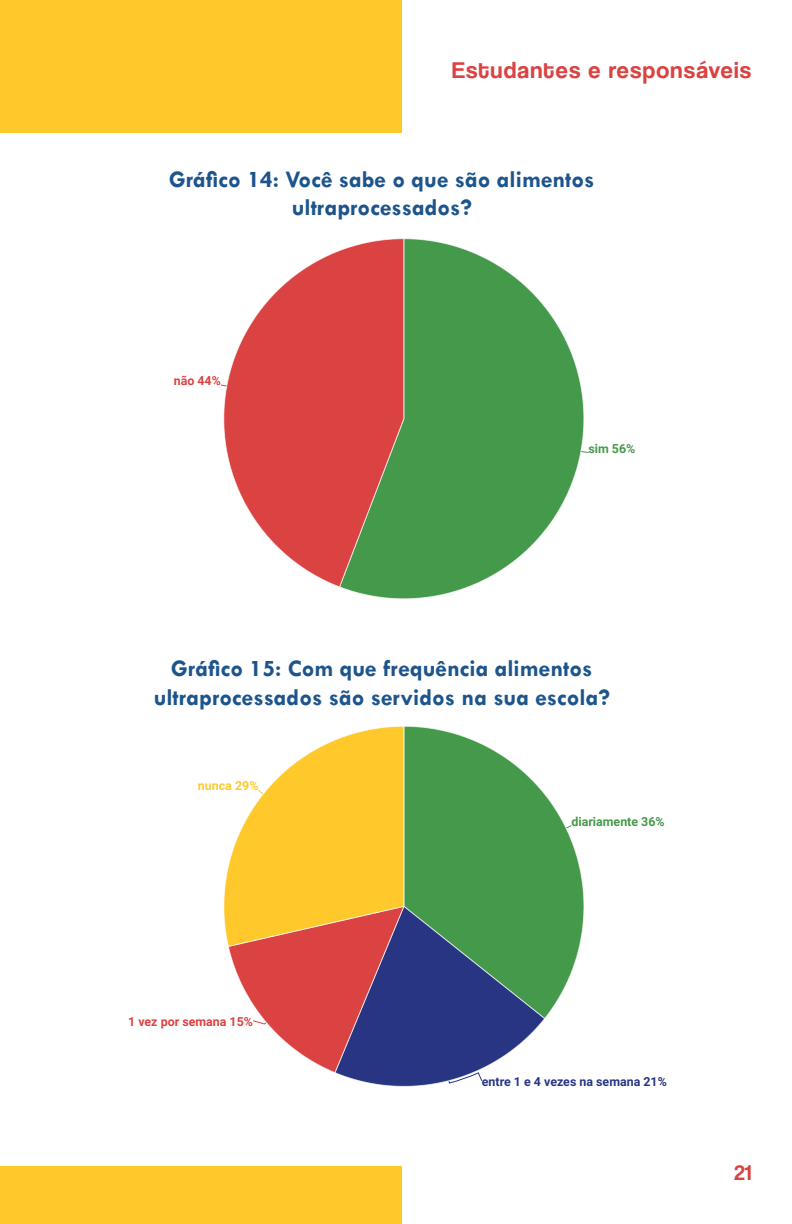
<style>
.page{position:relative;width:792px;height:1224px;background:#fff}
.page>*{position:absolute;margin:0;border:0;box-sizing:border-box;transform-origin:0 0}
.t1{font:700 24px/28.8px "Tw Cen";color:#1c548c;text-align:center}
.t2{font:24px "Coolvetica Rg";letter-spacing:.05em;color:#db4242}
.t3{font:22px "Coolvetica Rg";color:#db4242}
.t4{font:700 12.4px "Roboto";color:#283583}
.t5{font:700 12.4px "Roboto";color:#db4242}
.t6{font:700 12.4px "Roboto";color:#45994a}
.t7{font:700 12.4px "Roboto";color:#ffc92b}
</style>
<div class="page">
<div style="left:0;top:0;width:401px;height:1224px;background:#ffc92b"></div>
<div style="left:0;top:133px;width:680px;height:1032px;background:#fff"></div>
<svg style="left:343px;top:238px;width:241px;height:361px"></svg>
<svg style="left:223px;top:238px;width:181px;height:350px"></svg>
<svg style="left:404px;top:726px;width:180px;height:292px"></svg>
<svg style="left:228px;top:905px;width:317px;height:182px"></svg>
<svg style="left:223px;top:726px;width:181px;height:221px"></svg>
<p class="t2" style="left:452px;top:56px;width:301px">Estudantes e responsáveis</p>
<p class="t1" style="left:169px;top:164px;width:427px">Gráfico 14: Você sabe o que são alimentos ultraprocessados?</p>
<p class="t5" style="left:174px;top:372px;width:49px">não 44%</p>
<p class="t6" style="left:588px;top:439px;width:48px">sim 56%</p>
<p class="t1" style="left:154px;top:654px;width:458px">Gráfico 15: Com que frequência alimentos ultraprocessados são servidos na sua escola?</p>
<p class="t7" style="left:198px;top:777px;width:62px">nunca 29%</p>
<p class="t5" style="left:128px;top:1013px;width:126px">1 vez por semana 15%</p>
<p class="t6" style="left:571px;top:813px;width:95px">diariamente 36%</p>
<p class="t4" style="left:482px;top:1073px;width:187px">entre 1 e 4 vezes na semana 21%</p>
<p class="t3" style="left:734px;top:1160px;width:18px">21</p>
</div>
